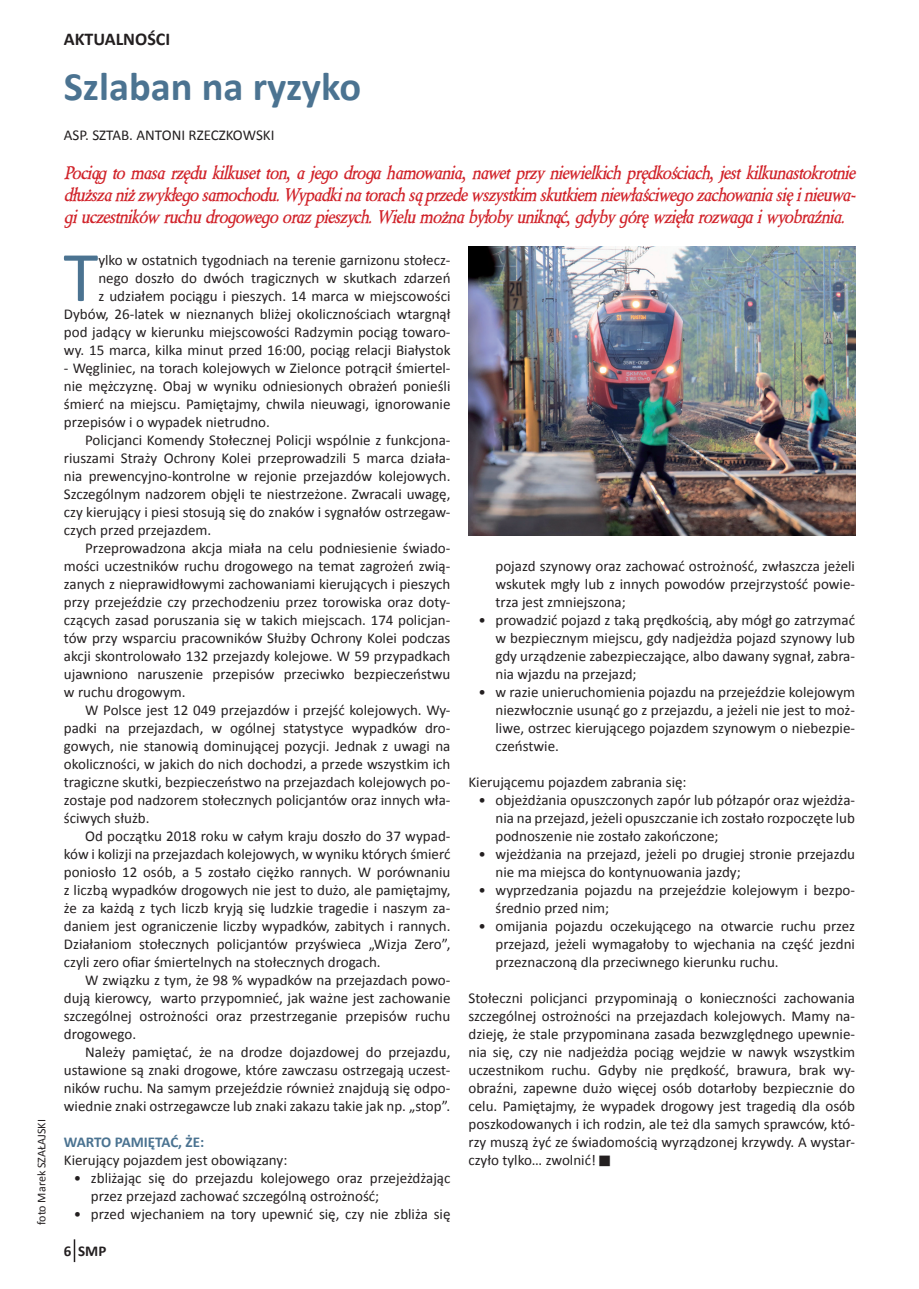
<style>
.page{position:relative;width:919px;height:1289px;background:#fff}
.page>*{position:absolute;margin:0;border:0;box-sizing:border-box;transform-origin:0 0}
.t1{font:71.7px "Calibri";color:#4b7391}
.t2{font:700 40.5px "Calibri";color:#4b7391}
.t3{font:italic 700 18px/21.6px "Berylium";letter-spacing:-.02em;color:#d1232a;text-align:justify}
.t4{font:700 18px "Calibri";color:#231f20}
.t5{font:15px/18px "Calibri";color:#231f20;text-align:justify}
.t6{font:700 15px "Calibri";letter-spacing:-.005em;color:#4b7391}
.t7{font:700 15px "Calibri";color:#231f20}
.t8{font:12px "Calibri";color:#231f20}
</style>
<div class="page">
<svg style="left:74px;top:1239px;width:1px;height:22px"></svg>
<img style="left:468px;top:246px;width:387px;height:289px">
<p class="t8" style="left:34px;top:1225px;width:107px;rotate:-90deg">foto Marek SZAŁAJSKI</p>
<p class="t4" style="left:64px;top:28px;width:108px">AKTUALNOŚCI</p>
<h2 class="t2" style="left:64px;top:60px;width:299px">Szlaban na ryzyko</h2>
<p class="t5" style="left:64px;top:126px;width:212px">ASP. SZTAB. ANTONI RZECZKOWSKI</p>
<p class="t3" style="left:64px;top:163px;width:793px">Pociąg to masa rzędu kilkuset ton, a jego droga hamowania, nawet przy niewielkich prędkościach, jest kilkunastokrotnie dłuższa niż zwykłego samochodu. Wypadki na torach są przede wszystkim skutkiem niewłaściwego zachowania się i nieuwa&shy;gi uczestników ruchu drogowego oraz pieszych. Wielu można byłoby uniknąć, gdyby górę wzięła rozwaga i wyobraźnia.</p>
<p class="t5" style="left:64px;top:251px;width:388px;text-align:right">ylko w ostatnich tygodniach na terenie garnizonu stołecz-<br>nego doszło do dwóch tragicznych w skutkach zdarzeń<br>z udziałem pociągu i pieszych. 14 marca w miejscowości Dybów, 26-latek w nieznanych bliżej okolicznościach wtargnął pod jadący w kierunku miejscowości Radzymin pociąg towaro&shy;wy. 15 marca, kilka minut przed 16:00, pociąg relacji Białystok</p>
<p class="t5" style="left:64px;top:359px;width:388px">- Węgliniec, na torach kolejowych w Zielonce potrącił śmiertel&shy;nie mężczyznę. Obaj w wyniku odniesionych obrażeń ponieśli śmierć na miejscu. Pamiętajmy, chwila nieuwagi, ignorowanie przepisów i o wypadek nietrudno.</p>
<p class="t5" style="left:64px;top:431px;width:388px;text-indent:21px">Policjanci Komendy Stołecznej Policji wspólnie z funkcjona&shy;riuszami Straży Ochrony Kolei przeprowadzili 5 marca działa&shy;nia prewencyjno-kontrolne w rejonie przejazdów kolejowych.<br>Szczególnym nadzorem objęli te niestrzeżone. Zwracali uwagę, czy kierujący i piesi stosują się do znaków i sygnałów ostrzegaw&shy;czych przed przejazdem.</p>
<p class="t5" style="left:64px;top:539px;width:388px;text-indent:21px">Przeprowadzona akcja miała na celu podniesienie świado&shy;mości uczestników ruchu drogowego na temat zagrożeń zwią&shy;zanych z nieprawidłowymi zachowaniami kierujących i pieszych przy przejeździe czy przechodzeniu przez torowiska oraz doty&shy;czących zasad poruszania się w takich miejscach. 174 policjan&shy;tów przy wsparciu pracowników Służby Ochrony Kolei podczas akcji skontrolowało 132 przejazdy kolejowe. W 59 przypadkach ujawniono naruszenie przepisów przeciwko bezpieczeństwu w ruchu drogowym.</p>
<p class="t5" style="left:64px;top:701px;width:388px;text-indent:21px">W Polsce jest 12 049 przejazdów i przejść kolejowych. Wy&shy;padki na przejazdach, w ogólnej statystyce wypadków dro&shy;gowych, nie stanowią dominującej pozycji. Jednak z uwagi na okoliczności, w jakich do nich dochodzi, a przede wszystkim ich tragiczne skutki, bezpieczeństwo na przejazdach kolejowych po&shy;zostaje pod nadzorem stołecznych policjantów oraz innych wła&shy;ściwych służb.</p>
<p class="t5" style="left:64px;top:827px;width:388px;text-indent:21px">Od początku 2018 roku w całym kraju doszło do 37 wypad&shy;ków i kolizji na przejazdach kolejowych, w wyniku których śmierć poniosło 12 osób, a 5 zostało ciężko rannych. W porównaniu z liczbą wypadków drogowych nie jest to dużo, ale pamiętajmy, że za każdą z tych liczb kryją się ludzkie tragedie i naszym za&shy;daniem jest ograniczenie liczby wypadków, zabitych i rannych.<br>Działaniom stołecznych policjantów przyświeca „Wizja Zero”, czyli zero ofiar śmiertelnych na stołecznych drogach.</p>
<p class="t5" style="left:64px;top:971px;width:388px;text-indent:21px">W związku z tym, że 98 % wypadków na przejazdach powo&shy;dują kierowcy, warto przypomnieć, jak ważne jest zachowanie szczególnej ostrożności oraz przestrzeganie przepisów ruchu drogowego.</p>
<p class="t5" style="left:64px;top:1043px;width:388px;text-indent:21px">Należy pamiętać, że na drodze dojazdowej do przejazdu, ustawione są znaki drogowe, które zawczasu ostrzegają uczest&shy;ników ruchu. Na samym przejeździe również znajdują się odpo&shy;wiednie znaki ostrzegawcze lub znaki zakazu takie jak np. „stop”.</p>
<p class="t6" style="left:64px;top:1132px;width:142px">WARTO PAMIĘTAĆ, ŻE:</p>
<p class="t5" style="left:64px;top:1151px;width:225px">Kierujący pojazdem jest obowiązany:</p>
<p class="t5" style="left:91px;top:1169px;width:361px;text-indent:-17px">• zbliżając się do przejazdu kolejowego oraz przejeżdżając przez przejazd zachować szczególną ostrożność;</p>
<p class="t5" style="left:74px;top:1205px;width:378px">• przed wjechaniem na tory upewnić się, czy nie zbliża się</p>
<h1 class="t1" style="left:63px;top:232px;width:36px">T</h1>
<p class="t7" style="left:64px;top:1241px;width:44px">6 SMP</p>
<p class="t5" style="left:495px;top:557px;width:361px">pojazd szynowy oraz zachować ostrożność, zwłaszcza jeżeli wskutek mgły lub z innych powodów przejrzystość powie&shy;trza jest zmniejszona;</p>
<p class="t5" style="left:495px;top:611px;width:361px;text-indent:-17px">• prowadzić pojazd z taką prędkością, aby mógł go zatrzymać w bezpiecznym miejscu, gdy nadjeżdża pojazd szynowy lub gdy urządzenie zabezpieczające, albo dawany sygnał, zabra&shy;nia wjazdu na przejazd;</p>
<p class="t5" style="left:495px;top:683px;width:361px;text-indent:-17px">• w razie unieruchomienia pojazdu na przejeździe kolejowym niezwłocznie usunąć go z przejazdu, a jeżeli nie jest to moż&shy;liwe, ostrzec kierującego pojazdem szynowym o niebezpie&shy;czeństwie.</p>
<p class="t5" style="left:468px;top:773px;width:220px">Kierującemu pojazdem zabrania się:</p>
<p class="t5" style="left:495px;top:791px;width:361px;text-indent:-17px">• objeżdżania opuszczonych zapór lub półzapór oraz wjeżdża&shy;nia na przejazd, jeżeli opuszczanie ich zostało rozpoczęte lub podnoszenie nie zostało zakończone;</p>
<p class="t5" style="left:495px;top:845px;width:361px;text-indent:-17px">• wjeżdżania na przejazd, jeżeli po drugiej stronie przejazdu nie ma miejsca do kontynuowania jazdy;</p>
<p class="t5" style="left:495px;top:881px;width:361px;text-indent:-17px">• wyprzedzania pojazdu na przejeździe kolejowym i bezpo&shy;średnio przed nim;</p>
<p class="t5" style="left:495px;top:917px;width:361px;text-indent:-17px">• omijania pojazdu oczekującego na otwarcie ruchu przez przejazd, jeżeli wymagałoby to wjechania na część jezdni przeznaczoną dla przeciwnego kierunku ruchu.</p>
<p class="t5" style="left:468px;top:989px;width:388px">Stołeczni policjanci przypominają o konieczności zachowania szczególnej ostrożności na przejazdach kolejowych. Mamy na&shy;dzieję, że stale przypominana zasada bezwzględnego upewnie&shy;nia się, czy nie nadjeżdża pociąg wejdzie w nawyk wszystkim uczestnikom ruchu. Gdyby nie prędkość, brawura, brak wy&shy;obraźni, zapewne dużo więcej osób dotarłoby bezpiecznie do celu. Pamiętajmy, że wypadek drogowy jest tragedią dla osób poszkodowanych i ich rodzin, ale też dla samych sprawców, któ&shy;rzy muszą żyć ze świadomością wyrządzonej krzywdy. A wystar&shy;czyło tylko… zwolnić!</p>
</div>
